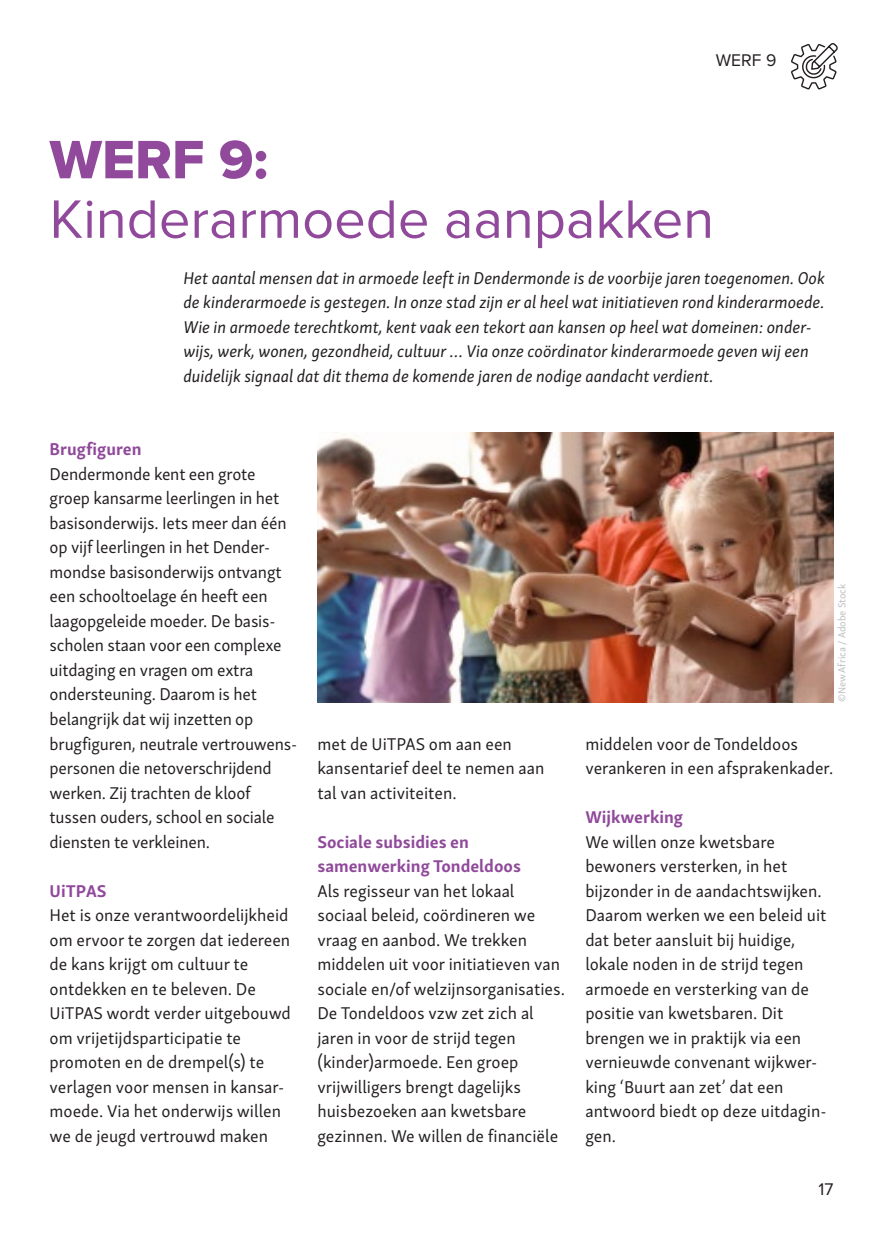
<style>
.page{position:relative;width:883px;height:1241px;background:#fff}
.page>*{position:absolute;margin:0;border:0;box-sizing:border-box;transform-origin:0 0}
.t1{font:56px "Proxima Nova";color:#90499b}
.t2{font:56px "Proxima Nova Extrabld";color:#90499b}
.t3{font:17.5px/24.5px "Skolar Sans Latn";color:#231f20}
.t4{font:italic 17.5px/24.5px "Skolar Sans Latn";color:#231f20}
.t5{font:700 17.5px/24.5px "Skolar Sans Latn";color:#90499b}
.t6{font:17.5px "Proxima Nova";color:#231f20}
.t7{font:10.5px "Skolar Sans Latn";color:#bcbdc0}
</style>
<div class="page">
<svg style="left:791px;top:43px;width:47px;height:47px"></svg>
<img style="left:318px;top:432px;width:515px;height:270px">
<p class="t6" style="left:716px;top:47px;width:62px">WERF 9</p>
<h1 class="t2" style="left:50px;top:118px;width:220px">WERF 9:</h1>
<h1 class="t1" style="left:50px;top:177px;width:666px">Kinderarmoede aanpakken</h1>
<p class="t4" style="left:184px;top:264px;width:643px">Het aantal mensen dat in armoede leeft in Dendermonde is de voorbije jaren toegenomen. Ook de kinderarmoede is gestegen. In onze stad zijn er al heel wat initiatieven rond kinderarmoede.<br>Wie in armoede terechtkomt, kent vaak een tekort aan kansen op heel wat domeinen: onder&shy;wijs, werk, wonen, gezondheid, cultuur … Via onze coördinator kinderarmoede geven wij een duidelijk signaal dat dit thema de komende jaren de nodige aandacht verdient.</p>
<p class="t5" style="left:50px;top:435px;width:93px">Brugfiguren</p>
<p class="t3" style="left:50px;top:460px;width:247px">Dendermonde kent een grote groep kansarme leerlingen in het basisonderwijs. Iets meer dan één op vijf leerlingen in het Dender&shy;mondse basisonderwijs ontvangt een schooltoelage én heeft een laagopgeleide moeder. De basis&shy;scholen staan voor een complexe uitdaging en vragen om extra ondersteuning. Daarom is het belangrijk dat wij inzetten op brugfiguren, neutrale vertrouwens&shy;personen die netoverschrijdend werken. Zij trachten de kloof tussen ouders, school en sociale diensten te verkleinen.</p>
<p class="t5" style="left:50px;top:876px;width:58px">UiTPAS</p>
<p class="t3" style="left:50px;top:901px;width:243px">Het is onze verantwoordelijkheid om ervoor te zorgen dat iedereen de kans krijgt om cultuur te ontdekken en te beleven. De<br>UiTPAS wordt verder uitgebouwd om vrijetijdsparticipatie te promoten en de drempel(s) te verlagen voor mensen in kansar&shy;moede. Via het onderwijs willen we de jeugd vertrouwd maken</p>
<p class="t3" style="left:317px;top:729px;width:229px">met de UiTPAS om aan een kansentarief deel te nemen aan tal van activiteiten.</p>
<p class="t5" style="left:317px;top:827px;width:205px">Sociale subsidies en samenwerking Tondeldoos</p>
<p class="t3" style="left:317px;top:876px;width:249px">Als regisseur van het lokaal sociaal beleid, coördineren we vraag en aanbod. We trekken middelen uit voor initiatieven van sociale en/of welzijnsorganisaties.<br>De Tondeldoos vzw zet zich al jaren in voor de strijd tegen (kinder)armoede. Een groep vrijwilligers brengt dagelijks huisbezoeken aan kwetsbare gezinnen. We willen de financiële</p>
<p class="t7" style="left:834px;top:702px;width:120px;rotate:-90deg">©New Africa / Adobe Stock</p>
<p class="t3" style="left:585px;top:729px;width:250px">middelen voor de Tondeldoos verankeren in een afsprakenkader.</p>
<p class="t5" style="left:585px;top:803px;width:99px">Wijkwerking</p>
<p class="t3" style="left:585px;top:827px;width:243px">We willen onze kwetsbare bewoners versterken, in het bijzonder in de aandachtswijken.<br>Daarom werken we een beleid uit dat beter aansluit bij huidige, lokale noden in de strijd tegen armoede en versterking van de positie van kwetsbaren. Dit brengen we in praktijk via een vernieuwde convenant wijkwer&shy;king ‘Buurt aan zet’ dat een antwoord biedt op deze uitdagin&shy;gen.</p>
<p class="t6" style="left:818px;top:1176px;width:16px">17</p>
</div>
